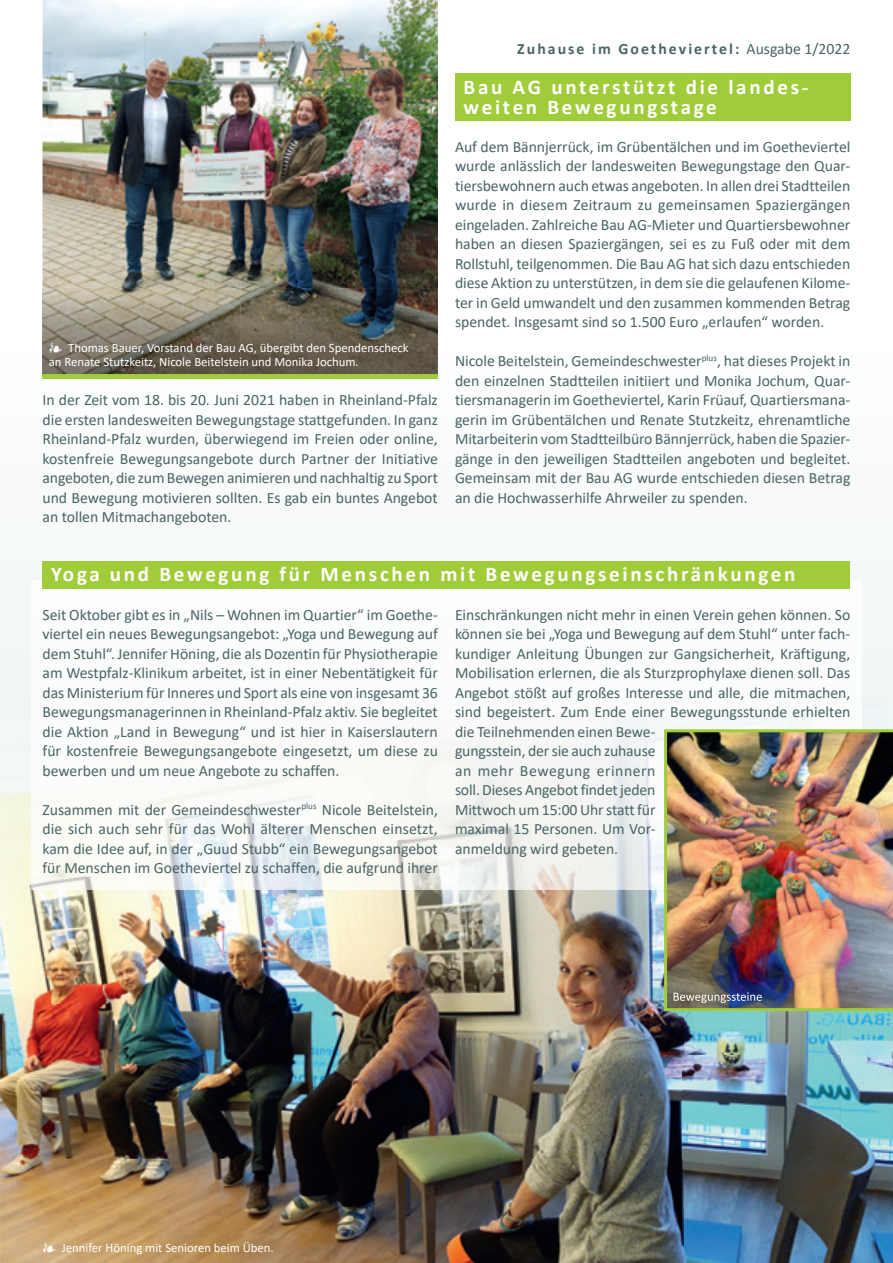
<style>
.page{position:relative;width:893px;height:1263px;background:#fff}
.page>*{position:absolute;margin:0;border:0;box-sizing:border-box;transform-origin:0 0}
.t1{font:700 21px/20.2px "Calibri";letter-spacing:.13em;color:#fff}
.t2{font:15.75px/19.5px "Calibri";color:#4a6467;text-align:justify}
.t3{font:700 15.75px "Calibri";letter-spacing:.13em;color:#4a6467}
.t4{font:12.75px/14.2px "Calibri";color:#fff}
.s1{font-weight:400}
.s2{font-family:"Minion Pro"}
</style>
<div class="page">
<svg style="left:0;top:298px;width:893px;height:396px"></svg>
<img style="left:0;top:694px;width:52px;height:569px">
<img style="left:841px;top:694px;width:52px;height:569px">
<img style="left:52px;top:889px;width:789px;height:374px">
<div style="left:32px;top:580px;width:829px;height:114px;background:#fbfcfc"></div>
<img style="left:32px;top:694px;width:829px;height:195px">
<img style="left:43px;top:0;width:395px;height:288px">
<div style="left:455px;top:74px;width:395px;height:47px;background:#a1cc3a"></div>
<div style="left:43px;top:561px;width:807px;height:28px;background:#a1cc3a"></div>
<img style="left:664px;top:729px;width:229px;height:282px">
<img style="left:43px;top:288px;width:197px;height:86px">
<img style="left:240px;top:288px;width:198px;height:86px">
<div style="left:43px;top:374px;width:395px;height:5px;background:#a1cc3a"></div>
<svg style="left:674px;top:992px;width:88px;height:11px"></svg>
<p class="t3" style="left:517px;top:38px;width:335px">Zuhause im Goetheviertel: <span class="s1">Ausgabe 1/2022</span></p>
<p class="t4" style="left:49px;top:340px;width:361px"><span class="s2">❧</span> Thomas Bauer, Vorstand der Bau AG, übergibt den Spendenscheck an Renate Stutzkeitz, Nicole Beitelstein und Monika Jochum.</p>
<p class="t2" style="left:43px;top:390px;width:397px">In der Zeit vom 18. bis 20. Juni 2021 haben in Rheinland-Pfalz die ersten landesweiten Bewegungstage stattgefunden. In ganz Rheinland-Pfalz wurden, überwiegend im Freien oder online, kostenfreie Bewegungsangebote durch Partner der Initiative angeboten, die zum Bewegen animieren und nachhaltig zu Sport und Bewegung motivieren sollten. Es gab ein buntes Angebot an tollen Mitmachangeboten.</p>
<h1 class="t1" style="left:463px;top:76px;width:346px">Bau AG unterstützt die landes&shy;weiten Bewegungstage</h1>
<p class="t2" style="left:455px;top:136px;width:397px">Auf dem Bännjerrück, im Grübentälchen und im Goetheviertel wurde anlässlich der landesweiten Bewegungstage den Quar&shy;tiersbewohnern auch etwas angeboten. In allen drei Stadtteilen wurde in diesem Zeitraum zu gemeinsamen Spaziergängen eingeladen. Zahlreiche Bau AG-Mieter und Quartiersbewohner haben an diesen Spaziergängen, sei es zu Fuß oder mit dem Rollstuhl, teilgenommen. Die Bau AG hat sich dazu entschieden diese Aktion zu unterstützen, in dem sie die gelaufenen Kilome&shy;ter in Geld umwandelt und den zusammen kommenden Betrag spendet. Insgesamt sind so 1.500 Euro „erlaufen“ worden.</p>
<p class="t2" style="left:455px;top:351px;width:397px">Nicole Beitelstein, Gemeindeschwester<sup>plus</sup>, hat dieses Projekt in den einzelnen Stadtteilen initiiert und Monika Jochum, Quar&shy;tiersmanagerin im Goetheviertel, Karin Früauf, Quartiersmana&shy;gerin im Grübentälchen und Renate Stutzkeitz, ehrenamtliche Mitarbeiterin vom Stadtteilbüro Bännjerrück, haben die Spazier&shy;gänge in den jeweiligen Stadtteilen angeboten und begleitet.<br>Gemeinsam mit der Bau AG wurde entschieden diesen Betrag an die Hochwasserhilfe Ahrweiler zu spenden.</p>
<h1 class="t1" style="left:51px;top:564px;width:746px">Yoga und Bewegung für Menschen mit Bewegungseinschränkungen</h1>
<p class="t2" style="left:43px;top:604px;width:397px">Seit Oktober gibt es in „Nils – Wohnen im Quartier“ im Goethe&shy;viertel ein neues Bewegungsangebot: „Yoga und Bewegung auf dem Stuhl“. Jennifer Höning, die als Dozentin für Physiotherapie am Westpfalz-Klinikum arbeitet, ist in einer Nebentätigkeit für das Ministerium für Inneres und Sport als eine von insgesamt 36<br>Bewegungsmanagerinnen in Rheinland-Pfalz aktiv. Sie begleitet die Aktion „Land in Bewegung“ und ist hier in Kaiserslautern für kostenfreie Bewegungsangebote eingesetzt, um diese zu bewerben und um neue Angebote zu schaffen.</p>
<p class="t2" style="left:43px;top:799px;width:397px">Zusammen mit der Gemeindeschwester<sup>plus</sup> Nicole Beitelstein, die sich auch sehr für das Wohl älterer Menschen einsetzt, kam die Idee auf, in der „Guud Stubb“ ein Bewegungsangebot für Menschen im Goetheviertel zu schaffen, die aufgrund ihrer</p>
<p class="t2" style="left:455px;top:604px;width:397px;text-align:left">Einschränkungen nicht mehr in einen Verein gehen können. So können sie bei „Yoga und Bewegung auf dem Stuhl“ unter fach&shy;kundiger Anleitung Übungen zur Gangsicherheit, Kräftigung, Mobilisation erlernen, die als Sturzprophylaxe dienen soll. Das Angebot stößt auf großes Interesse und alle, die mitmachen, sind begeistert. Zum Ende einer Bewegungsstunde erhielten die Teilnehmenden einen Bewe-<br>gungsstein, der sie auch zuhause<br>an mehr Bewegung erinnern<br>soll. Dieses Angebot findet jeden<br>Mittwoch um 15:00 Uhr statt für<br>maximal 15 Personen. Um Vor-<br>anmeldung wird gebeten.</p>
<p class="t4" style="left:43px;top:1241px;width:233px"><span class="s2">❧</span> Jennifer Höning mit Senioren beim Üben.</p>
</div>
